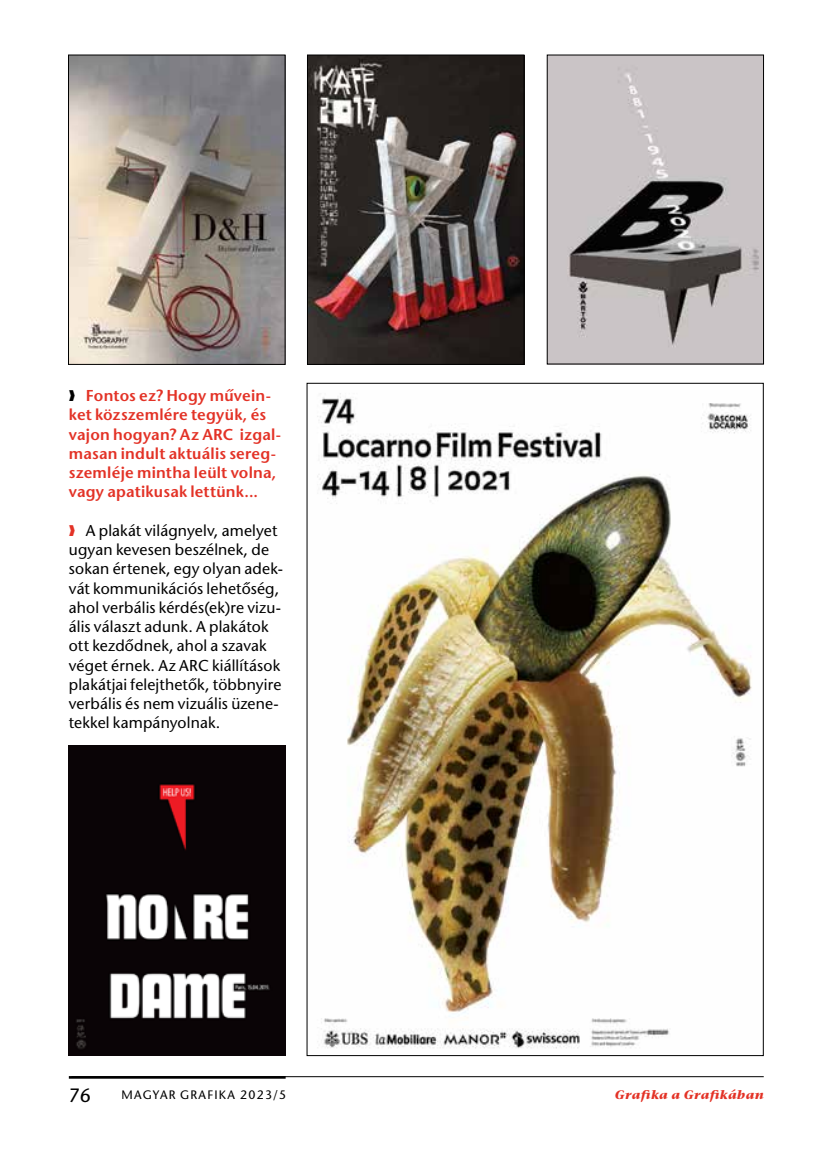
<style>
.page{position:relative;width:819px;height:1166px;background:#fff}
.page>*{position:absolute;margin:0;border:0;box-sizing:border-box;transform-origin:0 0}
.t1{font:19.25px "Stone Sans H";color:#000}
.t2{font:15.75px/19.2px "Stone Sans H";letter-spacing:.01em;color:#000}
.t3{font:15.75px/19.2px "Stone San Sem H";letter-spacing:.015em;color:#e33226}
.t4{font:12.25px "Stone Sans H";letter-spacing:.1em;color:#000}
.t5{font:12.25px "Stone Serif Bold Italic H";letter-spacing:.04em;color:#e33226}
.s1{color:#000}
.s2{color:#e33226}
</style>
<div class="page">
<img style="left:68px;top:746px;width:217px;height:309px">
<hr style="left:69px;top:1076px;width:216px;height:2px;background:#000">
<hr style="left:71px;top:1076px;width:692px;height:1px;background:#000">
<img style="left:309px;top:57px;width:213px;height:306px">
<div style="left:307px;top:55px;width:217px;height:310px;border:1px solid #000"></div>
<img style="left:70px;top:57px;width:213px;height:306px">
<div style="left:68px;top:55px;width:217px;height:310px;border:1px solid #000"></div>
<img style="left:548px;top:57px;width:214px;height:305px">
<div style="left:546px;top:55px;width:218px;height:309px;border:1px solid #000"></div>
<img style="left:317px;top:393px;width:435px;height:656px">
<p class="t3" style="left:69px;top:386px;width:214px"><span class="s1">❱</span> Fontos ez? Hogy mûvein&shy;ket közszemlére tegyük, és vajon hogyan? Az ARC izgal&shy;masan indult aktuális sereg&shy;szemléje mintha leült volna, vagy apatikusak lettünk...</p>
<p class="t2" style="left:69px;top:521px;width:215px"><span class="s2">❱</span> A plakát világnyelv, amelyet ugyan kevesen beszélnek, de sokan értenek, egy olyan adek&shy;vát kommunikációs lehetôség, ahol verbális kérdés(ek)re vizu&shy;ális választ adunk. A plakátok ott kezdôdnek, ahol a szavak véget érnek. Az ARC kiállítások plakátjai felejthetôk, többnyire verbális és nem vizuális üzene&shy;tekkel kampányolnak.</p>
<p class="t1" style="left:69px;top:1084px;width:24px">76</p>
<p class="t4" style="left:122px;top:1087px;width:166px">MAGYAR GRAFIKA 2023/5</p>
<p class="t5" style="left:614px;top:1087px;width:150px">Grafika a Grafikában</p>
</div>
